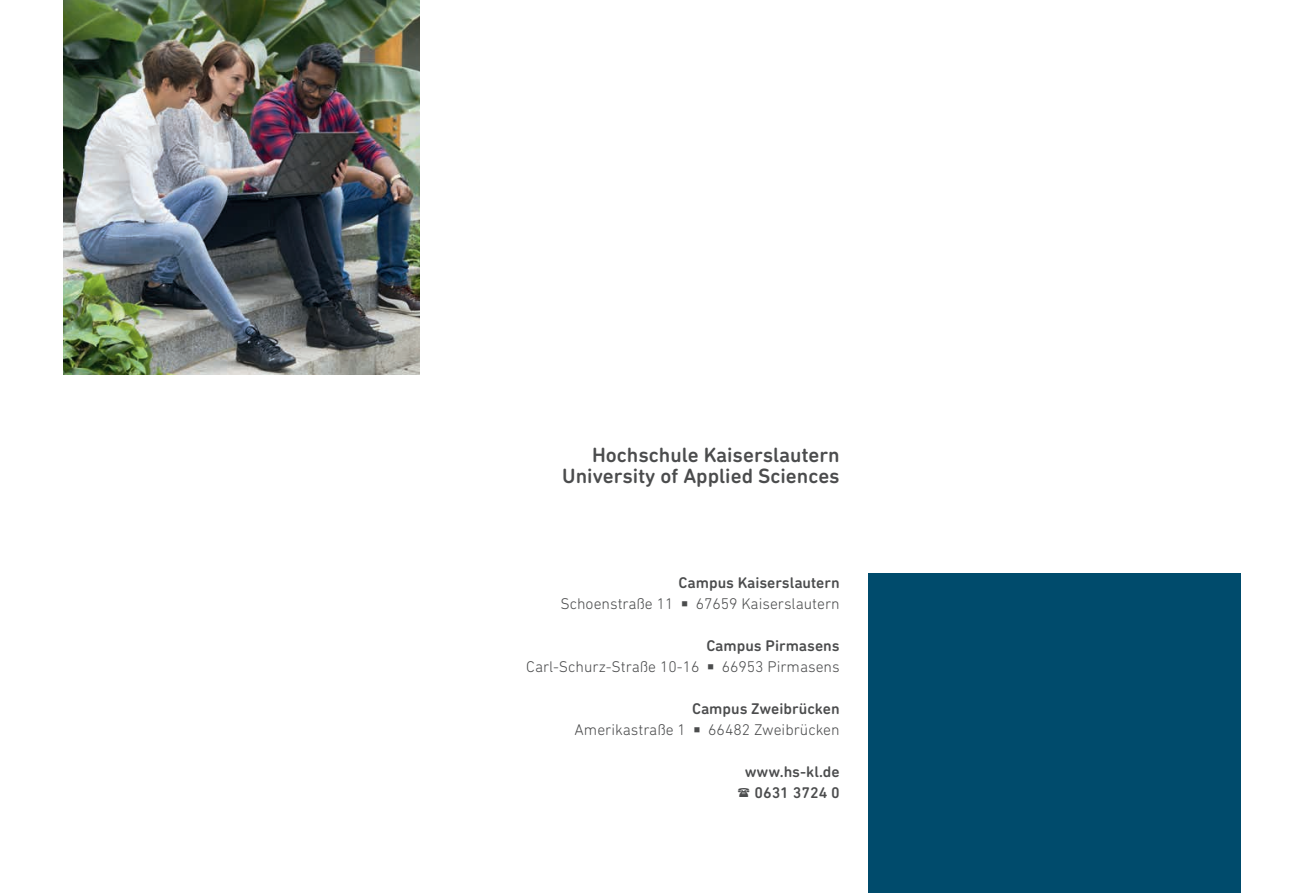
<style>
.page{position:relative;width:1290px;height:893px;background:#fff}
.page>*{position:absolute;margin:0;border:0;box-sizing:border-box;transform-origin:0 0}
.t1{font:500 21px/21px "DIN Next Rounded LT Pro";color:#4b4c4d;text-align:right}
.t2{font:300 15.75px/21px "DIN Next Rounded LT Pro";color:#4b4c4d;text-align:right}
.t3{font:500 15.75px/21px "DIN Next Rounded LT Pro";color:#4b4c4d;text-align:right}
.s1{font-weight:500}
</style>
<div class="page">
<img style="left:63px;top:0;width:356px;height:375px">
<div style="left:868px;top:573px;width:372px;height:320px;background:#004b6c"></div>
<h1 class="t1" style="left:562px;top:444px;width:279px">Hochschule Kaiserslautern<br>University of Applied Sciences</h1>
<p class="t2" style="left:560px;top:572px;width:281px"><span class="s1">Campus Kaiserslautern<br></span>Schoenstraße 11 ■ 67659 Kaiserslautern</p>
<p class="t2" style="left:526px;top:635px;width:315px"><span class="s1">Campus Pirmasens<br></span>Carl-Schurz-Straße 10-16 ■ 66953 Pirmasens</p>
<p class="t2" style="left:574px;top:698px;width:267px"><span class="s1">Campus Zweibrücken<br></span>Amerikastraße 1 ■ 66482 Zweibrücken</p>
<p class="t3" style="left:745px;top:761px;width:97px">www.hs-kl.de<br>0631 3724 0</p>
</div>
